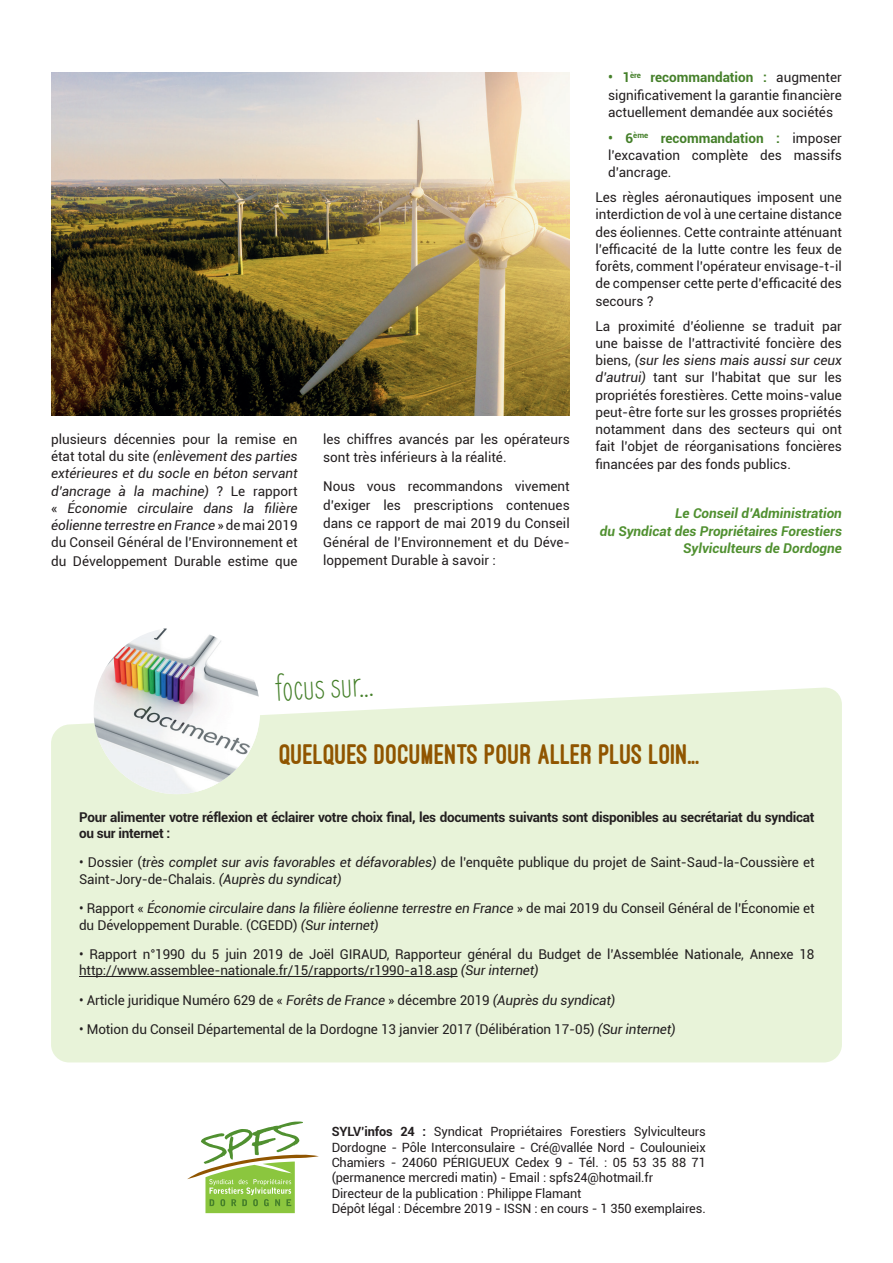
<style>
.page{position:relative;width:893px;height:1263px;background:#fff}
.page>*{position:absolute;margin:0;border:0;box-sizing:border-box;transform-origin:0 0}
.t1{font:39px "Frenchpress";color:#45802a}
.t2{font:800 29.4px "Ostrich Sans";color:#905500}
.t3{font:13.5px/17.2px "Roboto";letter-spacing:-.01em;color:#231f20;text-align:justify}
.t4{font:700 13.5px/16.5px "Roboto";letter-spacing:-.02em;color:#231f20}
.t5{font:italic 700 13.5px/17.2px "Roboto";color:#509030;text-align:right}
.t6{font:12.75px/15.3px "Roboto";letter-spacing:-.01em;color:#231f20}
.s1{font-style:italic}
.s2{font-weight:700;color:#45802a}
.s3{font-weight:700}
</style>
<div class="page">
<img style="left:51px;top:72px;width:519px;height:343px">
<svg style="left:187px;top:1121px;width:132px;height:92px"></svg>
<div style="left:51px;top:687px;width:791px;height:375px;background:#e8f3d9"></div>
<img style="left:94px;top:628px;width:166px;height:166px;border-radius:83px">
<hr style="left:79px;top:976px;width:379px;height:1px;background:#231f20">
<p class="t3" style="left:51px;top:430px;width:248px">plusieurs décennies pour la remise en état total du site <span class="s1">(enlèvement des parties extérieures et du socle en béton servant d’ancrage à la machine)</span> ? Le rapport « <span class="s1">Économie circulaire dans la filière éolienne terrestre en France</span> » de mai 2019 du Conseil Général de l’Environnement et du Développement Durable estime que</p>
<p class="t3" style="left:323px;top:429px;width:248px;line-height:18.5px">les chiffres avancés par les opérateurs sont très inférieurs à la réalité.</p>
<p class="t3" style="left:323px;top:477px;width:248px;line-height:18.5px">Nous vous recommandons vivement d’exiger les prescriptions contenues dans ce rapport de mai 2019 du Conseil Général de l’Environnement et du Déve&shy;loppement Durable à savoir :</p>
<p class="t3" style="left:608px;top:68px;width:235px"><span class="s2">• 1</span><sup>ère</sup> <span class="s2">recommandation :</span> augmenter significativement la garantie financière actuellement demandée aux sociétés</p>
<p class="t3" style="left:608px;top:129px;width:235px"><span class="s2">• 6</span><sup>ème</sup> <span class="s2">recommandation :</span> imposer l’excavation complète des massifs d’ancrage.</p>
<p class="t3" style="left:595px;top:188px;width:248px">Les règles aéronautiques imposent une interdiction de vol à une certaine distance des éoliennes. Cette contrainte atténuant l’efficacité de la lutte contre les feux de forêts, comment l’opérateur envisage-t-il de compenser cette perte d’efficacité des secours ?</p>
<p class="t3" style="left:595px;top:317px;width:248px">La proximité d’éolienne se traduit par une baisse de l’attractivité foncière des biens, <span class="s1">(sur les siens mais aussi sur ceux d’autrui)</span> tant sur l’habitat que sur les propriétés forestières. Cette moins-value peut-être forte sur les grosses propriétés notamment dans des secteurs qui ont fait l’objet de réorganisations foncières financées par des fonds publics.</p>
<p class="t5" style="left:600px;top:504px;width:244px">Le Conseil d’Administration<br>du Syndicat des Propriétaires Forestiers<br>Sylviculteurs de Dordogne</p>
<h1 class="t1" style="left:273px;top:665px;width:100px;rotate:-3deg">focus sur...</h1>
<h2 class="t2" style="left:280px;top:739px;width:421px">QUELQUES DOCUMENTS POUR ALLER PLUS LOIN...</h2>
<p class="t4" style="left:79px;top:808px;width:737px">Pour alimenter votre réflexion et éclairer votre choix final, les documents suivants sont disponibles au secrétariat du syndicat ou sur internet :</p>
<p class="t3" style="left:79px;top:854px;width:737px;line-height:16.5px">• Dossier (<span class="s1">très complet sur avis favorables et défavorables)</span> de l’enquête publique du projet de Saint-Saud-la-Coussière et<br>Saint-Jory-de-Chalais. <span class="s1">(Auprès du syndicat)</span></p>
<p class="t3" style="left:79px;top:900px;width:737px;line-height:16.5px">• Rapport « <span class="s1">Économie circulaire dans la filière éolienne terrestre en France</span> » de mai 2019 du Conseil Général de l’Économie et du Développement Durable. (CGEDD) <span class="s1">(Sur internet)</span></p>
<p class="t3" style="left:79px;top:945px;width:737px;line-height:16.5px">• Rapport n°1990 du 5 juin 2019 de Joël GIRAUD, Rapporteur général du Budget de l’Assemblée Nationale, Annexe 18 http://www.assemblee-nationale.fr/15/rapports/r1990-a18.asp <span class="s1">(Sur internet)</span></p>
<p class="t3" style="left:79px;top:991px;width:538px">• Article juridique Numéro 629 de « <span class="s1">Forêts de France</span> » décembre 2019 <span class="s1">(Auprès du syndicat)</span></p>
<p class="t3" style="left:79px;top:1020px;width:598px">• Motion du Conseil Départemental de la Dordogne 13 janvier 2017 (Délibération 17-05) <span class="s1">(Sur internet)</span></p>
<p class="t6" style="left:332px;top:1124px;width:376px"><span class="s3">SYLV’infos 24 :</span> Syndicat Propriétaires Forestiers Sylviculteurs Dordogne - Pôle Interconsulaire - Cré@vallée Nord - Coulounieix Chamiers - 24060 PÉRIGUEUX Cedex 9 - Tél. : 05 53 35 88 71 (permanence mercredi matin) - Email : spfs24@hotmail.fr Directeur de la publication : Philippe Flamant<br>Dépôt légal : Décembre 2019 - ISSN : en cours - 1 350 exemplaires.</p>
</div>
